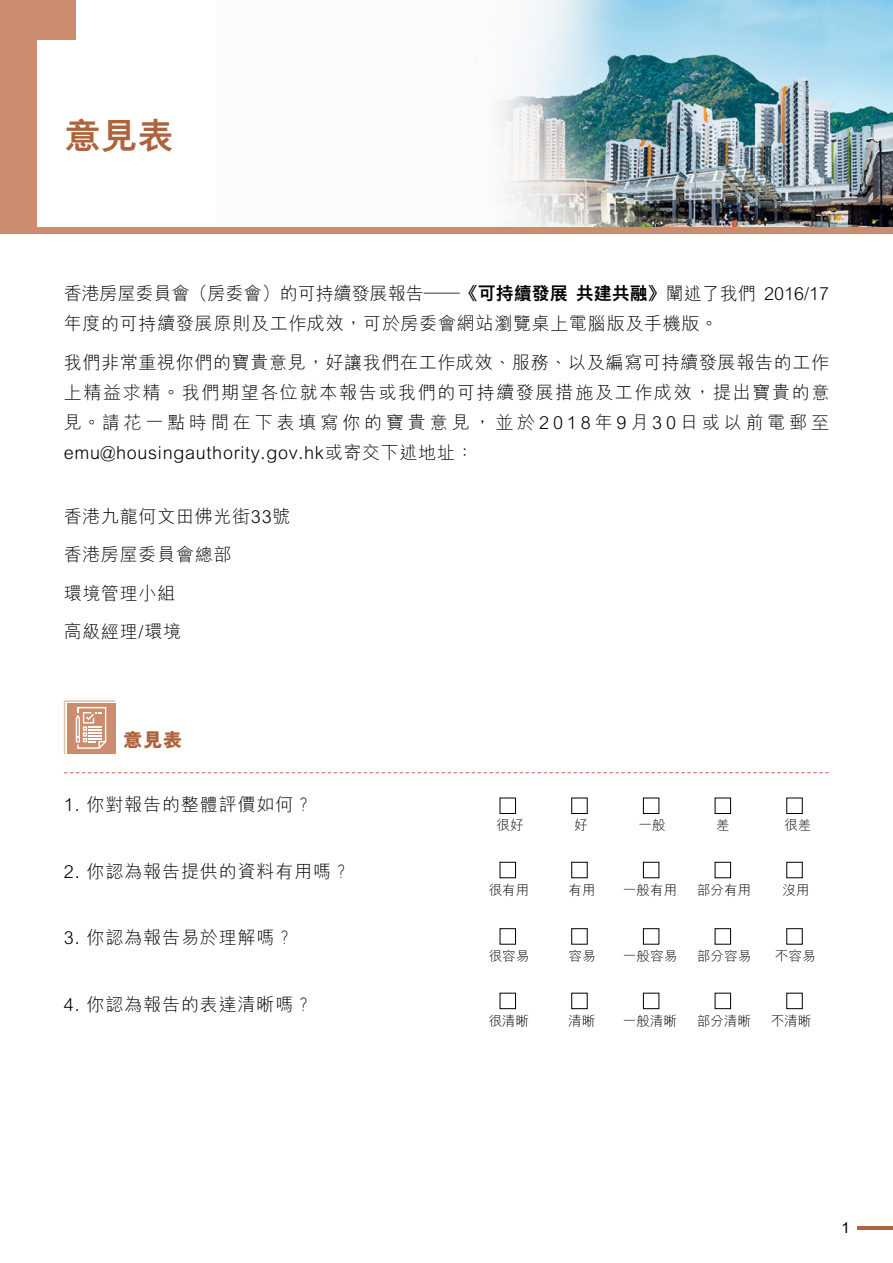
<style>
.page{position:relative;width:893px;height:1263px;background:#fff}
.page>*{position:absolute;margin:0;border:0;box-sizing:border-box;transform-origin:0 0}
.t1{font:800 36px "M Hei HK";color:#ae633d}
.content2{font:800 19.5px "M Hei HK";color:#ae633d}
.content2-2{font:300 18px/30px "M Hei HK";letter-spacing:.04em;color:#000}
.t2{font:15px "Arial";color:#000}
.content2-3{font:300 13.5px "M Hei HK";letter-spacing:.01em;color:#000}
.s1{font-weight:800}
</style>
<div class="page">
<hr style="left:857px;top:1226px;width:36px;height:3px;background:#ae633d">
<img style="left:497px;top:0;width:395px;height:227px">
<div style="left:29px;top:0;width:46px;height:40px;background:#cd8c6d"></div>
<div style="left:0;top:0;width:36px;height:230px;background:#cd8c6d"></div>
<div style="left:0;top:227px;width:893px;height:6px;background:#cd8c6d"></div>
<div style="left:500px;top:798px;width:16px;height:16px;border:1px solid #000"></div>
<div style="left:571px;top:798px;width:17px;height:16px;border:1px solid #000"></div>
<div style="left:643px;top:798px;width:16px;height:16px;border:1px solid #000"></div>
<div style="left:715px;top:798px;width:16px;height:16px;border:1px solid #000"></div>
<div style="left:786px;top:798px;width:17px;height:16px;border:1px solid #000"></div>
<div style="left:500px;top:862px;width:16px;height:16px;border:1px solid #000"></div>
<div style="left:571px;top:862px;width:17px;height:16px;border:1px solid #000"></div>
<div style="left:643px;top:862px;width:16px;height:16px;border:1px solid #000"></div>
<div style="left:715px;top:862px;width:16px;height:16px;border:1px solid #000"></div>
<div style="left:786px;top:862px;width:17px;height:16px;border:1px solid #000"></div>
<div style="left:500px;top:928px;width:16px;height:16px;border:1px solid #000"></div>
<div style="left:571px;top:928px;width:17px;height:16px;border:1px solid #000"></div>
<div style="left:643px;top:928px;width:16px;height:16px;border:1px solid #000"></div>
<div style="left:715px;top:928px;width:16px;height:16px;border:1px solid #000"></div>
<div style="left:786px;top:928px;width:17px;height:16px;border:1px solid #000"></div>
<div style="left:500px;top:993px;width:16px;height:16px;border:1px solid #000"></div>
<div style="left:571px;top:993px;width:17px;height:16px;border:1px solid #000"></div>
<div style="left:643px;top:993px;width:16px;height:16px;border:1px solid #000"></div>
<div style="left:715px;top:993px;width:16px;height:16px;border:1px solid #000"></div>
<div style="left:786px;top:993px;width:17px;height:16px;border:1px solid #000"></div>
<svg style="left:64px;top:772px;width:765px;height:1px"></svg>
<svg style="left:64px;top:700px;width:51px;height:54px"></svg>
<p class="t1" style="left:65px;top:117px;width:110px">意見表</p>
<p class="content2-2" style="left:64px;top:278px;width:767px">香港房屋委員會（房委會）的可持續發展報告——<span class="s1">《可持續發展 共建共融》</span>闡述了我們 2016/17年度的可持續發展原則及工作成效，可於房委會網站瀏覽桌上電腦版及手機版。</p>
<p class="content2-2" style="left:64px;top:347px;width:767px;text-align:justify">我們非常重視你們的寶貴意見，好讓我們在工作成效、服務、以及編寫可持續發展報告的工作上精益求精。我們期望各位就本報告或我們的可持續發展措施及工作成效，提出寶貴的意見。請花一點時間在下表填寫你的寶貴意見，並於2018年9月30日或以前電郵至emu@housingauthority.gov.hk或寄交下述地址：</p>
<p class="content2-2" style="left:64px;top:501px;width:228px">香港九龍何文田佛光街33號</p>
<p class="content2-2" style="left:64px;top:539px;width:169px">香港房屋委員會總部</p>
<p class="content2-2" style="left:64px;top:578px;width:113px">環境管理小組</p>
<p class="content2-2" style="left:64px;top:616px;width:119px">高級經理/環境</p>
<p class="content2" style="left:123px;top:729px;width:60px">意見表</p>
<p class="content2-2" style="left:64px;top:789px;width:250px">1. 你對報告的整體評價如何？</p>
<p class="content2-2" style="left:64px;top:856px;width:288px">2. 你認為報告提供的資料有用嗎？</p>
<p class="content2-2" style="left:64px;top:922px;width:231px">3. 你認為報告易於理解嗎？</p>
<p class="content2-2" style="left:64px;top:989px;width:250px">4. 你認為報告的表達清晰嗎？</p>
<p class="content2-3" style="left:496px;top:819px;width:29px">很好</p>
<p class="content2-3" style="left:574px;top:819px;width:15px">好</p>
<p class="content2-3" style="left:638px;top:819px;width:29px">一般</p>
<p class="content2-3" style="left:716px;top:819px;width:15px">差</p>
<p class="content2-3" style="left:784px;top:819px;width:29px">很差</p>
<p class="content2-3" style="left:489px;top:883px;width:42px">很有用</p>
<p class="content2-3" style="left:568px;top:883px;width:29px">有用</p>
<p class="content2-3" style="left:623px;top:883px;width:56px">一般有用</p>
<p class="content2-3" style="left:697px;top:883px;width:56px">部分有用</p>
<p class="content2-3" style="left:783px;top:883px;width:29px">沒用</p>
<p class="content2-3" style="left:489px;top:949px;width:42px">很容易</p>
<p class="content2-3" style="left:568px;top:949px;width:29px">容易</p>
<p class="content2-3" style="left:623px;top:949px;width:56px">一般容易</p>
<p class="content2-3" style="left:697px;top:949px;width:56px">部分容易</p>
<p class="content2-3" style="left:775px;top:949px;width:42px">不容易</p>
<p class="content2-3" style="left:489px;top:1014px;width:42px">很清晰</p>
<p class="content2-3" style="left:568px;top:1014px;width:29px">清晰</p>
<p class="content2-3" style="left:623px;top:1014px;width:56px">一般清晰</p>
<p class="content2-3" style="left:697px;top:1014px;width:56px">部分清晰</p>
<p class="content2-3" style="left:771px;top:1014px;width:42px">不清晰</p>
<p class="t2" style="left:841px;top:1217px;width:10px">1</p>
</div>
